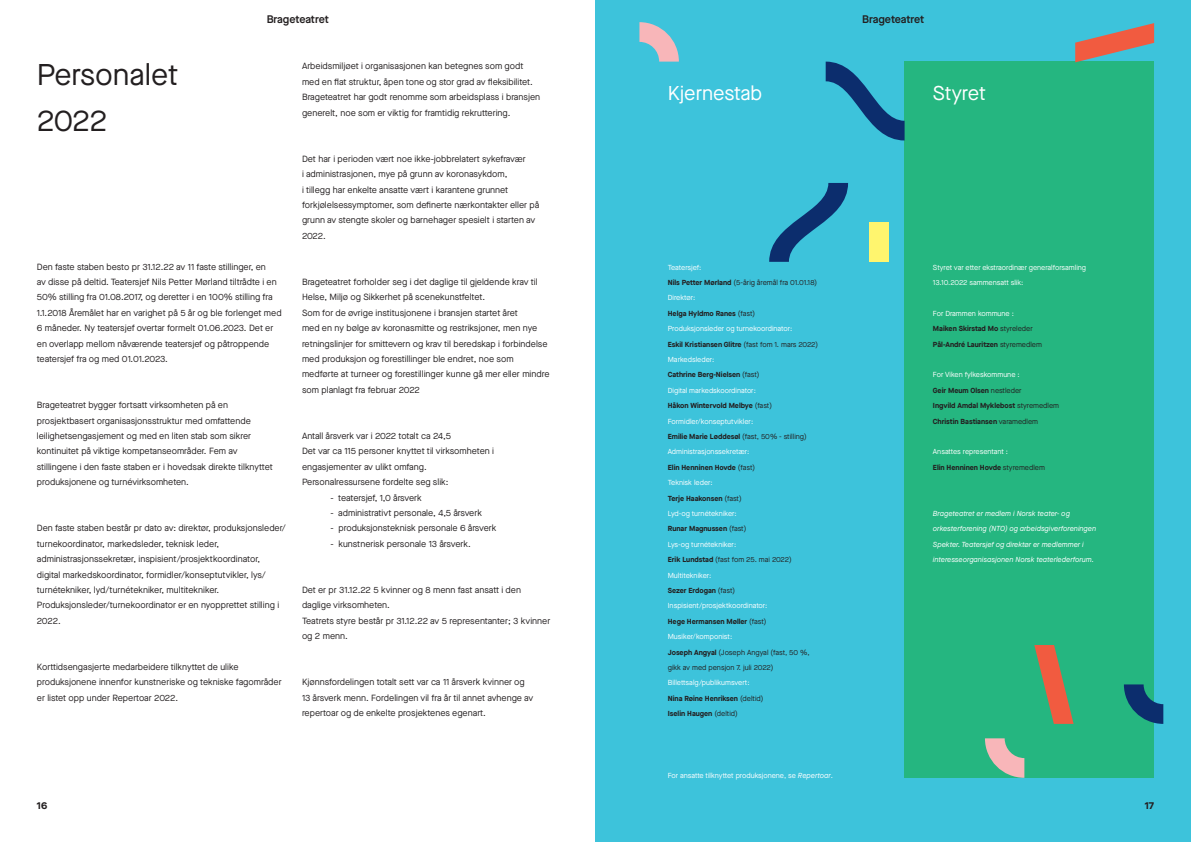
<style>
.page{position:relative;width:1191px;height:842px;background:#fff}
.page>*{position:absolute;margin:0;border:0;box-sizing:border-box;transform-origin:0 0}
.t1{font:30px "Maison Neue";color:#231f20}
.t2{font:20px "Maison Neue";color:#fff}
.t3{font:600 11px "Maison Neue";letter-spacing:-.01em;color:#231f20}
.t4{font:700 10px "Maison Neue";color:#231f20}
.t5{font:9px/15.4px "Maison Neue";color:#231f20}
.t6{font:7.3px/15.4px "Maison Neue";color:#fff}
.t7{font:700 7.3px/15.4px "Maison Neue";color:#231f20}
.t8{font:italic 7.3px/15.4px "Maison Neue";color:#fff}
.t9{font:7.3px/15.4px "Maison Neue";color:#231f20}
.s1{font-weight:700}
.s2{font-weight:400}
.s3{font-weight:400;color:#fff}
.s4{font-weight:700;color:#231f20}
.s5{color:#231f20}
.s6{color:#fff}
.s7{font-style:italic}
</style>
<div class="page">
<div style="left:595px;top:0;width:596px;height:842px;background:#3dc3db"></div>
<div style="left:904px;top:62px;width:250px;height:716px;background:#25b680"></div>
<svg style="left:769px;top:183px;width:79px;height:79px"></svg>
<svg style="left:825px;top:62px;width:79px;height:78px"></svg>
<svg style="left:1123px;top:684px;width:40px;height:40px"></svg>
<svg style="left:985px;top:738px;width:39px;height:40px"></svg>
<svg style="left:639px;top:22px;width:40px;height:40px"></svg>
<div style="left:869px;top:222px;width:20px;height:40px;background:#fff56e"></div>
<svg style="left:1034px;top:645px;width:39px;height:79px"></svg>
<svg style="left:1075px;top:23px;width:79px;height:39px"></svg>
<p class="t3" style="left:267px;top:12px;width:64px">Brageteatret</p>
<p class="t3" style="left:862px;top:12px;width:64px">Brageteatret</p>
<p class="t1" style="left:37px;top:54px;width:143px">Personalet</p>
<p class="t1" style="left:37px;top:100px;width:72px">2022</p>
<p class="t5" style="left:37px;top:259px;width:246px">Den faste staben besto pr 31.12.22 av 11 faste stillinger, en<br>av disse på deltid. Teatersjef Nils Petter Mørland tiltrådte i en 50% stilling fra 01.08.2017, og deretter i en 100% stilling fra 1.1.2018 Åremålet har en varighet på 5 år og ble forlenget med 6 måneder. Ny teatersjef overtar formelt 01.06.2023. Det er en overlapp mellom nåværende teatersjef og påtroppende teatersjef fra og med 01.01.2023.</p>
<p class="t5" style="left:37px;top:397px;width:237px">Brageteatret bygger fortsatt virksomheten på en prosjektbasert organisasjonsstruktur med omfattende leilighetsengasjement og med en liten stab som sikrer kontinuitet på viktige kompetanseområder. Fem av stillingene i den faste staben er i hovedsak direkte tilknyttet produksjonene og turnévirksomheten.</p>
<p class="t5" style="left:37px;top:520px;width:251px">Den faste staben består pr dato av: direktør, produksjonsleder/ turnekoordinator, markedsleder, teknisk leder, administrasjonssekretær, inspisient/prosjektkoordinator,<br>digital markedskoordinator, formidler/konseptutvikler, lys/ turnétekniker, lyd/turnétekniker, multitekniker.</p>
<p class="t5" style="left:37px;top:597px;width:244px">Produksjonsleder/turnekoordinator er en nyopprettet stilling i<br>2022.</p>
<p class="t5" style="left:37px;top:659px;width:246px">Korttidsengasjerte medarbeidere tilknyttet de ulike produksjonene innenfor kunstneriske og tekniske fagområder er listet opp under Repertoar 2022.</p>
<p class="t5" style="left:302px;top:58px;width:240px">Arbeidsmiljøet i organisasjonen kan betegnes som godt med en flat struktur, åpen tone og stor grad av fleksibilitet.<br>Brageteatret har godt renomme som arbeidsplass i bransjen generelt, noe som er viktig for framtidig rekruttering.</p>
<p class="t5" style="left:302px;top:151px;width:239px">Det har i perioden vært noe ikke-jobbrelatert sykefravær<br>i administrasjonen, mye på grunn av koronasykdom,<br>i tillegg har enkelte ansatte vært i karantene grunnet forkjølelsessymptomer, som definerte nærkontakter eller på grunn av stengte skoler og barnehager spesielt i starten av 2022.</p>
<p class="t5" style="left:302px;top:274px;width:237px">Brageteatret forholder seg i det daglige til gjeldende krav til<br>Helse, Miljø og Sikkerhet på scenekunstfeltet.</p>
<p class="t5" style="left:302px;top:305px;width:249px">Som for de øvrige institusjonene i bransjen startet året<br>med en ny bølge av koronasmitte og restriksjoner, men nye retningslinjer for smittevern og krav til beredskap i forbindelse med produksjon og forestillinger ble endret, noe som medførte at turneer og forestillinger kunne gå mer eller mindre som planlagt fra februar 2022</p>
<p class="t5" style="left:302px;top:428px;width:150px">Antall årsverk var i 2022 totalt ca 24,5</p>
<p class="t5" style="left:302px;top:443px;width:194px">Det var ca 115 personer knyttet til virksomheten i engasjementer av ulikt omfang.</p>
<p class="t5" style="left:302px;top:474px;width:148px">Personalressursene fordelte seg slik:</p>
<p class="t5" style="left:330px;top:490px;width:93px">- teatersjef, 1,0 årsverk</p>
<p class="t5" style="left:330px;top:505px;width:153px">- administrativt personale, 4,5 årsverk</p>
<p class="t5" style="left:330px;top:520px;width:168px">- produksjonsteknisk personale 6 årsverk</p>
<p class="t5" style="left:330px;top:536px;width:142px">- kunstnerisk personale 13 årsverk.</p>
<p class="t5" style="left:302px;top:582px;width:220px">Det er pr 31.12.22 5 kvinner og 8 menn fast ansatt i den daglige virksomheten.</p>
<p class="t5" style="left:302px;top:613px;width:250px">Teatrets styre består pr 31.12.22 av 5 representanter; 3 kvinner og 2 menn.</p>
<p class="t5" style="left:302px;top:674px;width:233px">Kjønnsfordelingen totalt sett var ca 11 årsverk kvinner og<br>13 årsverk menn. Fordelingen vil fra år til annet avhenge av repertoar og de enkelte prosjektenes egenart.</p>
<p class="t2" style="left:668px;top:80px;width:96px">Kjernestab</p>
<p class="t6" style="left:668px;top:259px;width:35px">Teatersjef:</p>
<p class="t9" style="left:668px;top:275px;width:151px"><span class="s1">Nils Petter Mørland</span> (5-årig åremål fra 01.01.18)</p>
<p class="t6" style="left:668px;top:290px;width:29px">Direktør:</p>
<p class="t7" style="left:668px;top:305px;width:89px">Helga Hyldmo Ranes <span class="s2">(fast)</span></p>
<p class="t6" style="left:668px;top:321px;width:126px">Produksjonsleder og turnekoordinator:</p>
<p class="t7" style="left:668px;top:336px;width:152px">Eskil Kristiansen Glitre <span class="s2">(fast fom 1. mars 2022)</span></p>
<p class="t7" style="left:668px;top:351px;width:93px"><span class="s3">Markedsleder:<br></span>Cathrine Berg-Nielsen <span class="s2">(fast)</span></p>
<p class="t6" style="left:668px;top:382px;width:106px">Digital markedskoordinator:<br><span class="s4">Håkon Wintervold Melbye</span> <span class="s5">(fast)</span></p>
<p class="t6" style="left:668px;top:413px;width:87px">Formidler/konseptutvikler:</p>
<p class="t7" style="left:668px;top:428px;width:140px">Emilie Marie Løddesøl <span class="s2">(fast, 50% - stilling)</span></p>
<p class="t6" style="left:668px;top:444px;width:89px">Administrasjonssekretær:<br><span class="s4">Elin Henninen Hovde</span> <span class="s5">(fast)</span></p>
<p class="t7" style="left:668px;top:475px;width:75px"><span class="s3">Teknisk leder:<br></span>Terje Haakonsen <span class="s2">(fast)</span></p>
<p class="t6" style="left:668px;top:506px;width:70px">Lyd-og turnétekniker:</p>
<p class="t7" style="left:668px;top:521px;width:80px">Runar Magnussen <span class="s2">(fast)</span></p>
<p class="t6" style="left:668px;top:536px;width:70px">Lys-og turnétekniker:</p>
<p class="t9" style="left:668px;top:552px;width:126px"><span class="s1">Erik Lundstad</span> (fast fom 25. mai 2022)</p>
<p class="t6" style="left:668px;top:567px;width:69px">Multitekniker:<br><span class="s4">Sezer Erdogan</span> <span class="s5">(fast)</span></p>
<p class="t6" style="left:668px;top:598px;width:101px">Inspisient/prosjektkoordinator:</p>
<p class="t7" style="left:668px;top:613px;width:100px">Hege Hermansen Møller <span class="s2">(fast)</span></p>
<p class="t9" style="left:668px;top:629px;width:143px"><span class="s6">Musiker/komponist:<br></span><span class="s1">Joseph Angyal</span> (Joseph Angyal (fast, 50 %,</p>
<p class="t9" style="left:668px;top:660px;width:107px">gikk av med pensjon 7. juli 2022)</p>
<p class="t6" style="left:668px;top:675px;width:97px">Billettsalg/publikumsvert:<br><span class="s4">Nina Røine Henriksen</span> <span class="s5">(deltid)</span></p>
<p class="t7" style="left:668px;top:706px;width:72px">Iselin Haugen <span class="s2">(deltid)</span></p>
<p class="t2" style="left:933px;top:80px;width:54px">Styret</p>
<p class="t6" style="left:933px;top:259px;width:155px">Styret var etter ekstraordinær generalforsamling<br>13.10.2022 sammensatt slik:</p>
<p class="t6" style="left:933px;top:305px;width:83px">For Drammen kommune :</p>
<p class="t7" style="left:933px;top:321px;width:101px">Maiken Skirstad Mo <span class="s2">styreleder</span></p>
<p class="t7" style="left:933px;top:336px;width:111px">Pål-André Lauritzen <span class="s2">styremedlem</span></p>
<p class="t6" style="left:933px;top:367px;width:88px">For Viken fylkeskommune :</p>
<p class="t7" style="left:933px;top:382px;width:90px">Geir Meum Olsen <span class="s2">nestleder</span></p>
<p class="t7" style="left:933px;top:398px;width:128px">Ingvild Amdal Myklebost <span class="s2">styremedlem</span></p>
<p class="t7" style="left:933px;top:413px;width:107px">Christin Bastiansen <span class="s2">varamedlem</span></p>
<p class="t6" style="left:933px;top:444px;width:77px">Ansattes representant :</p>
<p class="t7" style="left:933px;top:459px;width:114px">Elin Henninen Hovde <span class="s2">styremedlem</span></p>
<p class="t8" style="left:933px;top:506px;width:165px">Brageteatret er medlem i Norsk teater- og orkesterforening (NTO) og arbeidsgiverforeningen Spekter. Teatersjef og direktør er medlemmer i interesseorganisasjonen Norsk teaterlederforum.</p>
<p class="t6" style="left:668px;top:767px;width:167px">For ansatte tilknyttet produksjonene, se <span class="s7">Repertoar</span>.</p>
<p class="t4" style="left:37px;top:798px;width:12px">16</p>
<p class="t4" style="left:1145px;top:798px;width:11px">17</p>
</div>
